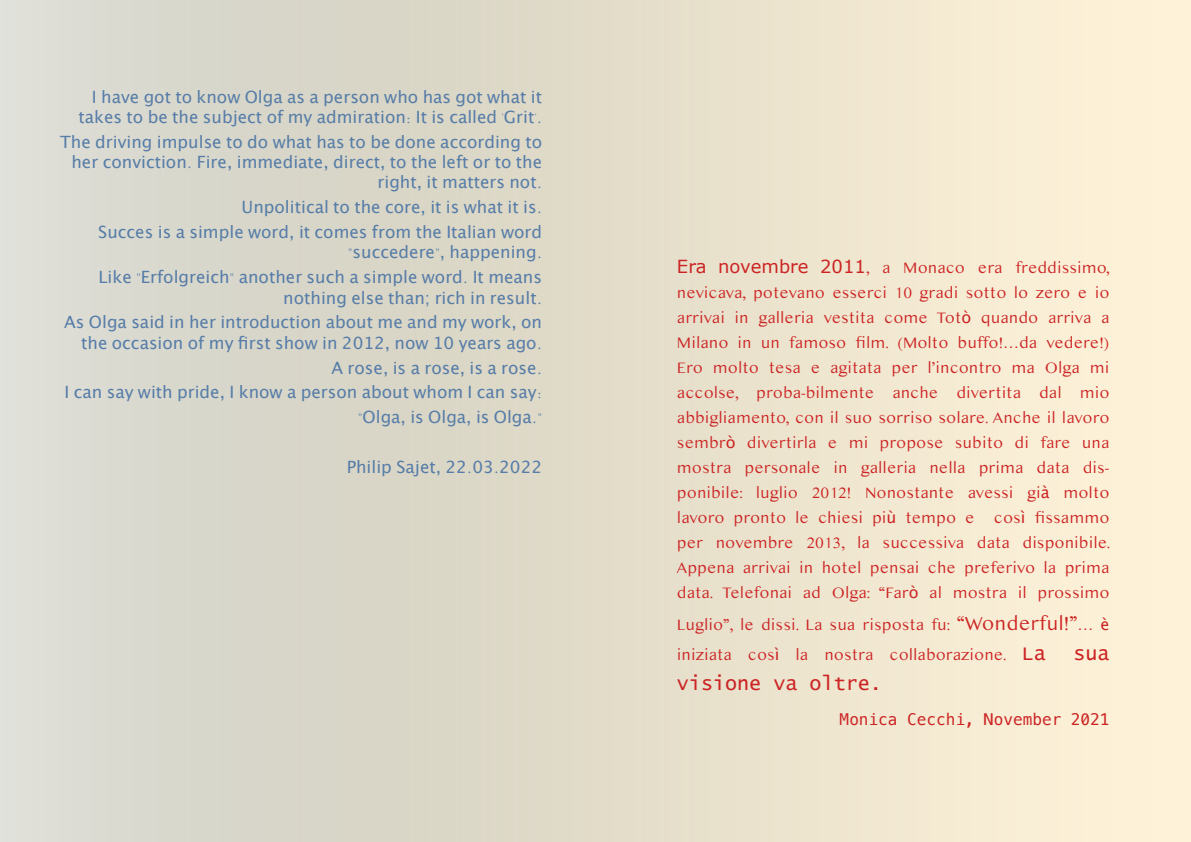
<style>
.page{position:relative;width:1191px;height:842px;background:#fff}
.page>*{position:absolute;margin:0;border:0;box-sizing:border-box;transform-origin:0 0}
.t1{font:20px "Lucida Console";color:#cc2424}
.t2{font:16.9px/24.8px "Lucida Grande";color:#577da8;text-align:right}
.t3{font:16px/25px "Kannada MN";color:#cc2424;text-align:justify}
.t4{font:16px "Menlo";color:#cc2424}
.s1{font-family:"Baghdad"}
.s2{font-family:"MS Reference Sans Serif";font-size:18px}
.s3{font-family:"Lucida Grande"}
.s4{font-size:20px}
.s5{font-family:"Lucida Console";font-size:20px}
</style>
<div class="page">
<p class="t2" style="left:79px;top:88px;width:465px;line-height:20.3px">I have got to know Olga as a person who has got what it takes to be the subject of my admiration<span class="s1">:</span> It is called <span class="s1">'</span>Grit<span class="s1">'.</span></p>
<p class="t2" style="left:60px;top:133px;width:483px;line-height:20.3px">The driving impulse to do what has to be done according to her conviction<span class="s1">.</span> Fire, immediate, direct, to the left or to the right, it matters not<span class="s1">.</span></p>
<p class="t2" style="left:98px;top:196px;width:445px">Unpolitical to the core, it is what it is<span class="s1">.<br></span>Succes is a simple word, it comes from the Italian word</p>
<p class="t2" style="left:98px;top:241px;width:445px"><span class="s1">"</span>succedere<span class="s1">"</span>, happening<span class="s1">.<br></span>Like <span class="s1">"</span>Erfolgreich<span class="s1">"</span> another such a simple word<span class="s1">.</span> It means</p>
<p class="t2" style="left:64px;top:286px;width:479px">nothing else than; rich in result<span class="s1">.<br></span>As Olga said in her introduction about me and my work, on</p>
<p class="t2" style="left:65px;top:331px;width:479px">the occasion of my first show in 2012, now 10 years ago<span class="s1">.<br></span>A rose, is a rose, is a rose<span class="s1">.<br></span>I can say with pride, I know a person about whom I can say<span class="s1">: "</span>Olga, is Olga, is Olga<span class="s1">."</span></p>
<p class="t2" style="left:347px;top:456px;width:197px">Philip Sajet, 22<span class="s1">.</span>03<span class="s1">.</span>2022</p>
<p class="t3" style="left:677px;top:257px;width:435px"><span class="s2">Era novembre 2011</span>, a Monaco era freddissimo, nevicava, potevano esserci 10 gradi sotto lo zero e io arrivai in galleria vestita come Tot<span class="s3">ò</span> quando arriva a Milano in un famoso film. (Molto buffo!<span class="s3">…</span>da vedere!)<br>Ero molto tesa e agitata per l’incontro ma Olga mi accolse, proba-bilmente anche divertita dal mio abbigliamento, con il suo sorriso solare. Anche il lavoro sembr<span class="s3">ò</span> divertirla e mi propose subito di fare una mostra personale in galleria nella prima data dis&shy;ponibile: luglio 2012! Nonostante avessi gi<span class="s3">à</span> molto lavoro pronto le chiesi pi<span class="s3">ù</span> tempo e cos<span class="s3">ì</span> fissammo per novembre 2013, la successiva data disponibile.<br>Appena arrivai in hotel pensai che preferivo la prima data. Telefonai ad Olga: “Far<span class="s3">ò</span> al mostra il prossimo</p>
<p class="t3" style="left:677px;top:611px;width:434px;line-height:30px">Luglio”, le dissi. La sua risposta fu: <span class="s4">“Wonderful!”</span><span class="s3">… è </span>iniziata cos<span class="s3">ì</span> la nostra collaborazione. <span class="s5">La</span></p>
<p class="t1" style="left:1073px;top:644px;width:38px">sua</p>
<p class="t1" style="left:677px;top:674px;width:206px">visione va oltre.</p>
<p class="t4" style="left:839px;top:712px;width:271px">Monica Cecchi, November 2021</p>
</div>
